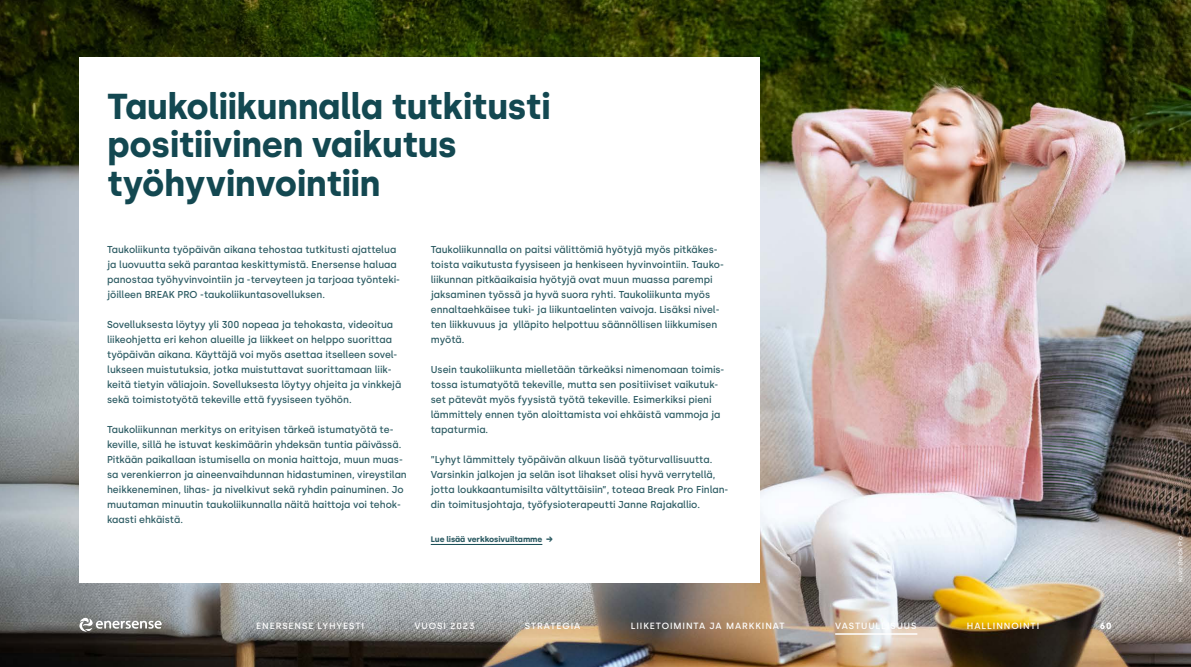
<style>
.page{position:relative;width:1191px;height:667px;background:#fff}
.page>*{position:absolute;margin:0;border:0;box-sizing:border-box;transform-origin:0 0}
.t1{font:700 36px/38px "Silka";letter-spacing:-.01em;color:#134851}
.t2{font:500 10px/15px "Silka";color:#2b5a62}
.t3{font:500 9px "Silka";letter-spacing:.1em;color:#fff}
.t4{font:700 9px "Silka";color:#fff}
.t5{font:700 8px "Silka";letter-spacing:-.005em;color:#2b5a62}
.t6{font:6px "Silka";color:#fff}
</style>
<div class="page">
<img style="left:0;top:0;width:1191px;height:666px">
<div style="left:80px;top:57px;width:680px;height:525px;background:#fff"></div>
<hr style="left:431px;top:544px;width:111px;height:1px;background:#134851">
<svg style="left:78px;top:617px;width:84px;height:14px"></svg>
<hr style="left:835px;top:632px;width:82px;height:2px;background:#fff">
<h1 class="t1" style="left:107px;top:88px;width:445px">Taukoliikunnalla tutkitusti positiivinen vaikutus työhyvinvointiin</h1>
<p class="t2" style="left:107px;top:242px;width:294px">Taukoliikunta työpäivän aikana tehostaa tutkitusti ajattelua ja luovuutta sekä parantaa keskittymistä. Enersense haluaa panostaa työhyvinvointiin ja -terveyteen ja tarjoaa työnteki&shy;jöilleen BREAK PRO -taukoliikuntasovelluksen.</p>
<p class="t2" style="left:107px;top:317px;width:296px">Sovelluksesta löytyy yli 300 nopeaa ja tehokasta, videoitua liikeohjetta eri kehon alueille ja liikkeet on helppo suorittaa työpäivän aikana. Käyttäjä voi myös asettaa itselleen sovel&shy;lukseen muistutuksia, jotka muistuttavat suorittamaan liik&shy;keitä tietyin väliajoin. Sovelluksesta löytyy ohjeita ja vinkkejä sekä toimistotyötä tekeville että fyysiseen työhön.</p>
<p class="t2" style="left:107px;top:422px;width:301px">Taukoliikunnan merkitys on erityisen tärkeä istumatyötä te&shy;keville, sillä he istuvat keskimäärin yhdeksän tuntia päivässä.<br>Pitkään paikallaan istumisella on monia haittoja, muun muas&shy;sa verenkierron ja aineenvaihdunnan hidastuminen, vireystilan heikkeneminen, lihas- ja nivelkivut sekä ryhdin painuminen. Jo muutaman minuutin taukoliikunnalla näitä haittoja voi tehok&shy;kaasti ehkäistä.</p>
<p class="t2" style="left:431px;top:242px;width:294px">Taukoliikunnalla on paitsi välittömiä hyötyjä myös pitkäkes&shy;toista vaikutusta fyysiseen ja henkiseen hyvinvointiin. Tauko&shy;liikunnan pitkäaikaisia hyötyjä ovat muun muassa parempi jaksaminen työssä ja hyvä suora ryhti. Taukoliikunta myös ennaltaehkäisee tuki- ja liikuntaelinten vaivoja. Lisäksi nivel&shy;ten liikkuvuus ja ylläpito helpottuu säännöllisen liikkumisen myötä.</p>
<p class="t2" style="left:431px;top:362px;width:295px">Usein taukoliikunta mielletään tärkeäksi nimenomaan toimis&shy;tossa istumatyötä tekeville, mutta sen positiiviset vaikutuk&shy;set pätevät myös fyysistä työtä tekeville. Esimerkiksi pieni lämmittely ennen työn aloittamista voi ehkäistä vammoja ja tapaturmia.</p>
<p class="t2" style="left:431px;top:452px;width:299px">”Lyhyt lämmittely työpäivän alkuun lisää työturvallisuutta.<br>Varsinkin jalkojen ja selän isot lihakset olisi hyvä verrytellä, jotta loukkaantumisilta vältyttäisiin”, toteaa Break Pro Finlan&shy;din toimitusjohtaja, työfysioterapeutti Janne Rajakallio.</p>
<p class="t5" style="left:431px;top:534px;width:124px">Lue lisää verkkosivuiltamme →</p>
<p class="t6" style="left:1176px;top:582px;width:47px;rotate:-90deg">Kuva: Break Pro</p>
<p class="t3" style="left:256px;top:620px;width:109px">ENERSENSE LYHYESTI</p>
<p class="t3" style="left:414px;top:620px;width:61px">VUOSI 2023</p>
<p class="t3" style="left:525px;top:620px;width:57px">STRATEGIA</p>
<p class="t3" style="left:630px;top:620px;width:156px">LIIKETOIMINTA JA MARKKINAT</p>
<p class="t3" style="left:835px;top:620px;width:83px">VASTUULLISUUS</p>
<p class="t3" style="left:967px;top:620px;width:74px">HALLINNOINTI</p>
<p class="t4" style="left:1099px;top:620px;width:13px">60</p>
</div>
